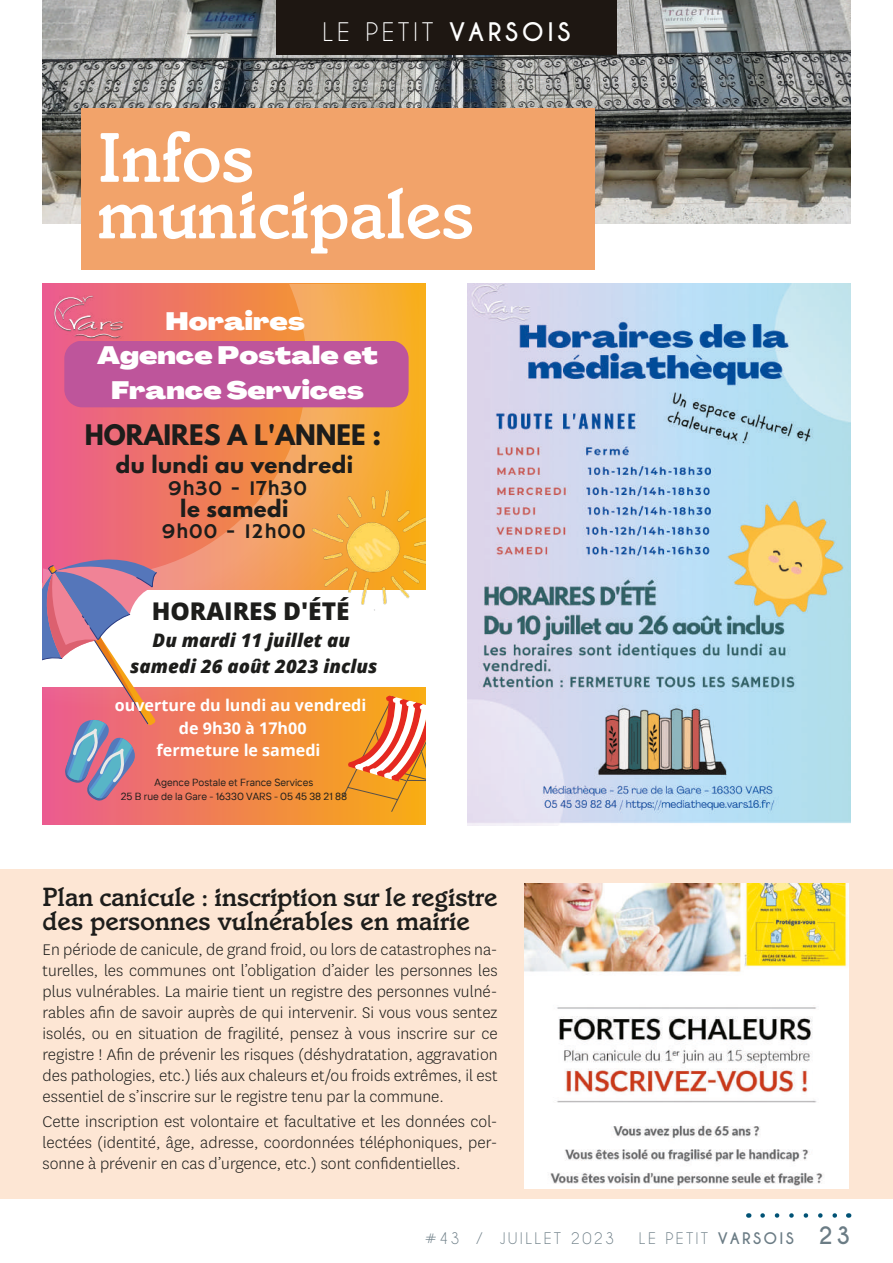
<style>
.page{position:relative;width:893px;height:1263px;background:#fff}
.page>*{position:absolute;margin:0;border:0;box-sizing:border-box;transform-origin:0 0}
.t1{font:500 72px/56.6px "Italia";color:#fff}
.t2{font:500 27px/24px "Italia";color:#1d1d1b}
.t3{font:700 25.05px "League Spartan";color:#1d1d1b}
.t4{font:900 expanded 24.75px/34.2px "Agrandir";color:#fff;text-align:center}
.t5{font:800 24.45px "Open Sans";color:#1d1d1b}
.t6{font:24px "Caviar Dreams";letter-spacing:.15em;color:#fff}
.t7{font:700 21.3px "League Spartan";letter-spacing:.02em;color:#1d1d1b}
.t8{font:21.3px "Hammersmith One";letter-spacing:.02em;color:#1d1d1b}
.t9{font:italic 800 18.6px/26.1px "Open Sans";color:#1d1d1b;text-align:center}
.t10{font:300 18px/21px "National";color:#1d1d1b;text-align:justify}
.t11{font:700 16.05px/22.2px "Open Sans";color:#fff;text-align:center}
.t12{font:15px "Caviar Dreams";letter-spacing:.15em;color:#6b7c85}
.t13{font:10.35px/14px "TT Interphases";color:#1d1d1b;text-align:center}
.s1{font-weight:700}
.s2{font-weight:700;font-size:22.5px}
</style>
<div class="page">
<svg style="left:762px;top:1213px;width:75px;height:5px"></svg>
<div style="left:0;top:869px;width:893px;height:329px;background:#fde6d4"></div>
<img style="left:43px;top:0;width:807px;height:223px">
<div style="left:81px;top:108px;width:513px;height:161px;background:#f2a36a"></div>
<div style="left:276px;top:0;width:341px;height:55px;background:#1e1712"></div>
<div style="left:43px;top:284px;width:382px;height:541px;background:linear-gradient(to right,#ea5a8f,#f8ad0f)"></div>
<svg style="left:43px;top:284px;width:382px;height:424px;background:#f1885c"></svg>
<div style="left:43px;top:591px;width:382px;height:96px;background:#fff"></div>
<div style="left:64px;top:341px;width:344px;height:66px;background:#be559b"></div>
<img style="left:54px;top:295px;width:69px;height:44px">
<img style="left:304px;top:481px;width:121px;height:130px">
<svg style="left:43px;top:544px;width:114px;height:256px"></svg>
<svg style="left:343px;top:696px;width:82px;height:116px;background:#ef9746"></svg>
<img style="left:468px;top:284px;width:382px;height:541px">
<img style="left:525px;top:884px;width:324px;height:304px">
<h3 class="t6" style="left:323px;top:17px;width:249px">LE PETIT <span class="s1">VARSOIS</span></h3>
<h1 class="t1" style="left:98px;top:128px;width:378px">Infos municipales</h1>
<h3 class="t4" style="left:97px;top:305px;width:282px">Horaires<br>Agence Postale et<br>France Services</h3>
<h3 class="t3" style="left:85px;top:415px;width:298px">HORAIRES A L'ANNEE :</h3>
<p class="t7" style="left:116px;top:448px;width:239px">du lundi au vendredi</p>
<p class="t8" style="left:168px;top:476px;width:141px">9h30 - 17h30</p>
<p class="t7" style="left:180px;top:491px;width:110px">le samedi</p>
<p class="t8" style="left:161px;top:519px;width:146px">9h00 - 12h00</p>
<h3 class="t5" style="left:152px;top:592px;width:199px">HORAIRES D'ÉTÉ</h3>
<p class="t9" style="left:130px;top:627px;width:249px">Du mardi 11 juillet au samedi 26 août 2023 inclus</p>
<p class="t11" style="left:115px;top:694px;width:253px">ouverture du lundi au vendredi de 9h30 à 17h00<br>fermeture le samedi</p>
<p class="t13" style="left:121px;top:775px;width:228px">Agence Postale et France Services<br>25 B rue de la Gare - 16330 VARS - 05 45 38 21 88</p>
<h2 class="t2" style="left:43px;top:884px;width:457px">Plan canicule : inscription sur le registre des personnes vulnérables en mairie</h2>
<p class="t10" style="left:43px;top:938px;width:457px">En période de canicule, de grand froid, ou lors de catastrophes na&shy;turelles, les communes ont l’obligation d’aider les personnes les plus vulnérables. La mairie tient un registre des personnes vulné&shy;rables afin de savoir auprès de qui intervenir. Si vous vous sentez isolés, ou en situation de fragilité, pensez à vous inscrire sur ce registre ! Afin de prévenir les risques (déshydratation, aggravation des pathologies, etc.) liés aux chaleurs et/ou froids extrêmes, il est essentiel de s’inscrire sur le registre tenu par la commune.</p>
<p class="t10" style="left:43px;top:1111px;width:457px">Cette inscription est volontaire et facultative et les données col&shy;lectées (identité, âge, adresse, coordonnées téléphoniques, per&shy;sonne à prévenir en cas d’urgence, etc.) sont confidentielles.</p>
<p class="t12" style="left:425px;top:1229px;width:191px">#43 / JUILLET 2023</p>
<p class="t12" style="left:639px;top:1229px;width:213px">LE PETIT <span class="s1">VARSOIS</span> <span class="s2">23</span></p>
</div>
